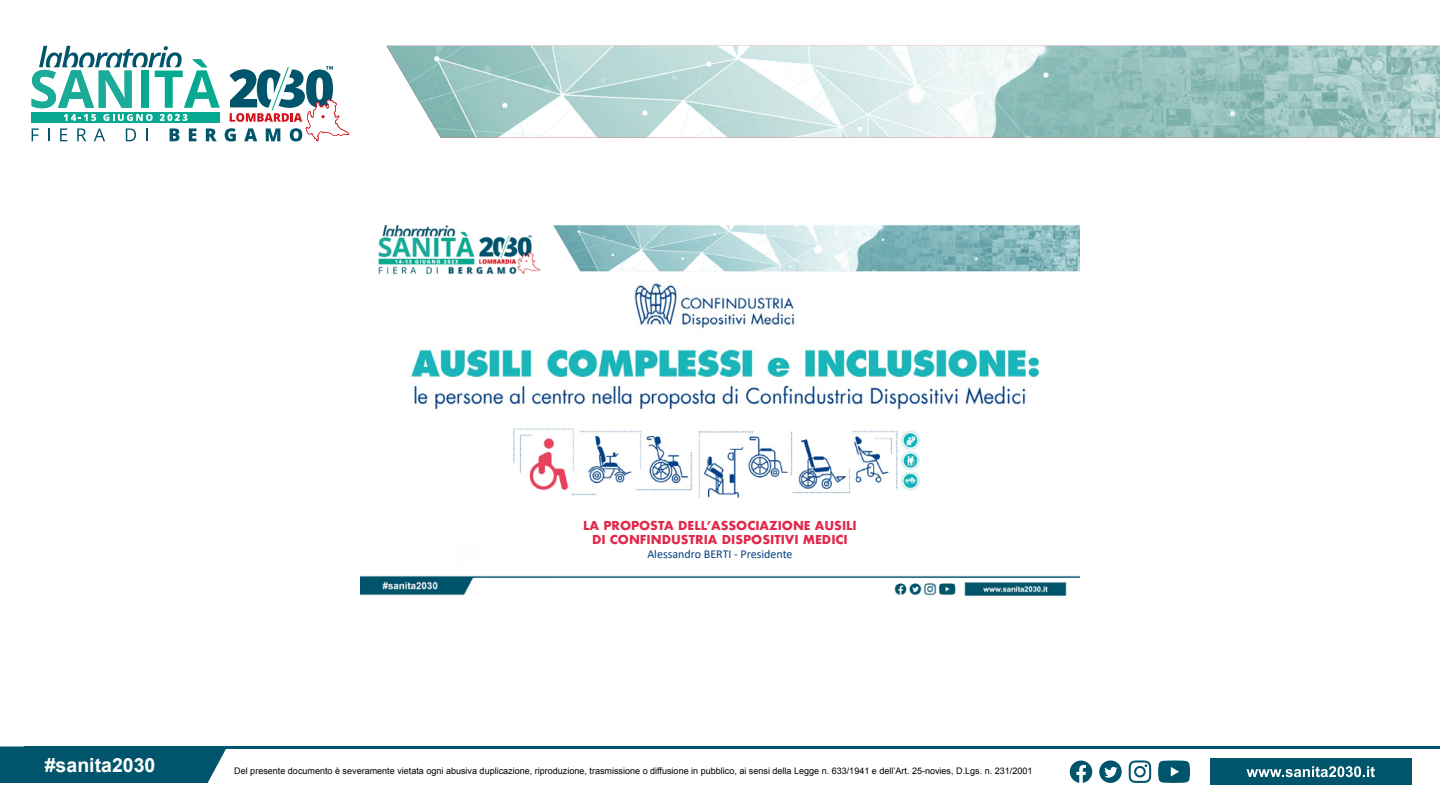
<style>
.page{position:relative;width:1440px;height:810px;background:#fff}
.page>*{position:absolute;margin:0;border:0;box-sizing:border-box;transform-origin:0 0}
.t1{font:700 19.5px "Arial";color:#fff}
.t2{font:700 12px/14.2px "Futura";color:#e1294c;text-align:center}
.t3{font:12px "Calibri";color:#004080}
.t4{font:9px "Arial";color:#000}
</style>
<div class="page">
<img style="left:386px;top:46px;width:1054px;height:92px">
<svg style="left:32px;top:46px;width:317px;height:95px"></svg>
<div style="left:0;top:746px;width:226px;height:37px;background:#00546b"></div>
<div style="left:1210px;top:759px;width:201px;height:26px;background:#00546b"></div>
<hr style="left:24px;top:746px;width:1416px;height:3px;background:#00546b">
<svg style="left:1247px;top:766px;width:128px;height:11px"></svg>
<svg style="left:1129px;top:760px;width:22px;height:23px"></svg>
<svg style="left:1158px;top:760px;width:32px;height:23px"></svg>
<svg style="left:1070px;top:761px;width:22px;height:22px"></svg>
<svg style="left:1099px;top:760px;width:23px;height:23px"></svg>
<img style="left:360px;top:224px;width:720px;height:372px">
<img style="left:409px;top:346px;width:647px;height:68px">
<img style="left:506px;top:425px;width:416px;height:73px">
<img style="left:607px;top:273px;width:214px;height:70px">
<h1 class="t1" style="left:45px;top:752px;width:112px">#sanita2030</h1>
<h2 class="t2" style="left:583px;top:518px;width:275px">LA PROPOSTA DELL’ASSOCIAZIONE AUSILI<br>DI CONFINDUSTRIA DISPOSITIVI MEDICI</h2>
<h2 class="t3" style="left:647px;top:546px;width:147px">Alessandro BERTI - Presidente</h2>
<p class="t4" style="left:234px;top:765px;width:800px">Del presente documento è severamente vietata ogni abusiva duplicazione, riproduzione, trasmissione o diffusione in pubblico, ai sensi della Legge n. 633/1941 e dell’Art. 25-novies, D.Lgs. n. 231/2001</p>
</div>
